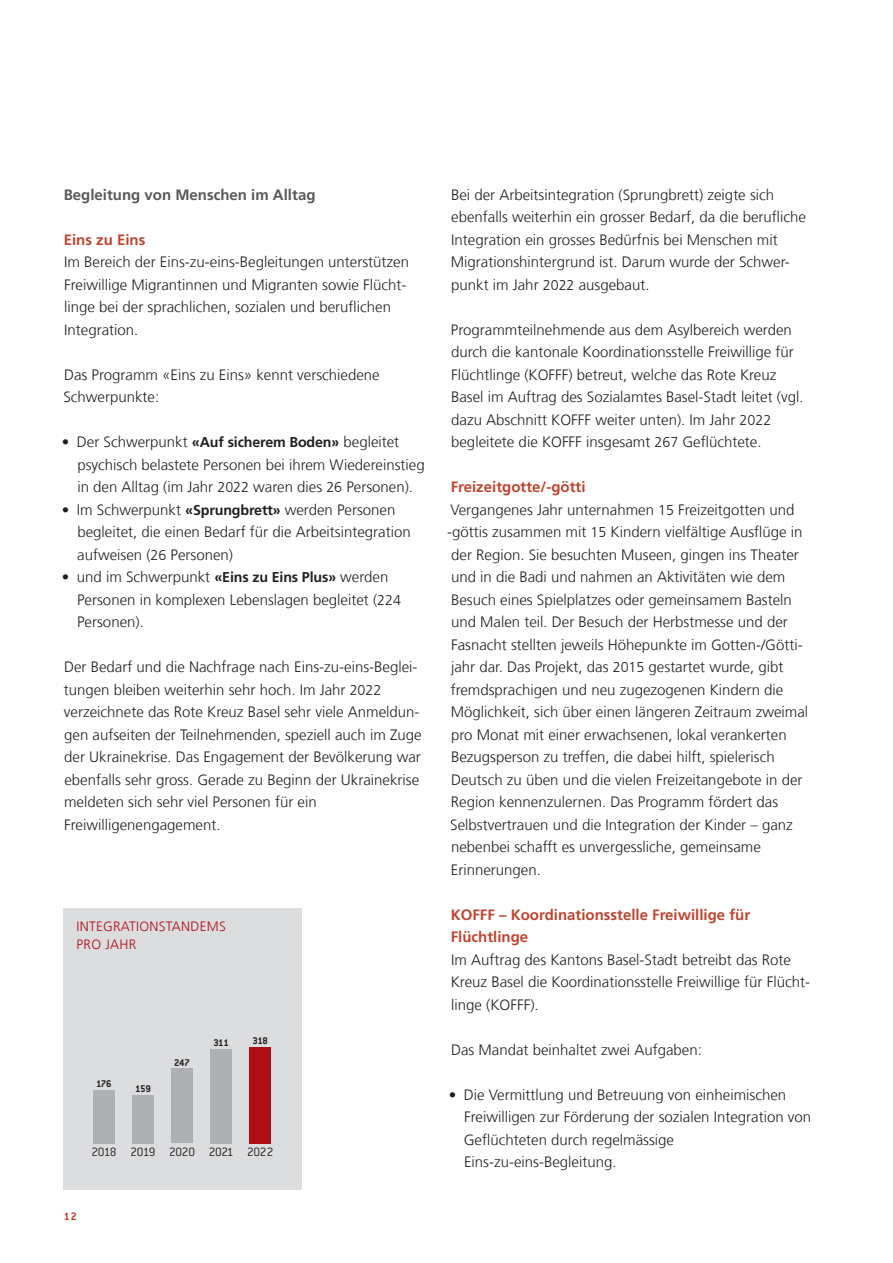
<style>
.page{position:relative;width:893px;height:1263px;background:#fff}
.page>*{position:absolute;margin:0;border:0;box-sizing:border-box;transform-origin:0 0}
.t1{font:300 15px/22.5px "Frutiger LT Com";color:#231f20}
.t2{font:700 15px/22.5px "Frutiger LT Com";color:#bf4530}
.t3{font:700 15px "Frutiger LT Com";color:#57585a}
.t4{font:300 13.5px/18px "Frutiger LT Com";letter-spacing:.02em;color:#b00d15}
.t5{font:300 13.2px "Conduit ITC Std";letter-spacing:-.03em;color:#231f20}
.t6{font:700 12px "Conduit ITC Std";color:#bf4530}
.t7{font:700 10.8px "Conduit ITC Std";letter-spacing:-.04em;color:#231f20}
.s1{font-weight:700;font-size:14.25px}
.s2{font-size:14.25px}
.s3{font-weight:700;color:#bf4530}
</style>
<div class="page">
<div style="left:64px;top:908px;width:238px;height:282px;background:#dcdddf"></div>
<div style="left:93px;top:1090px;width:21px;height:53px;background:#afb0b4"></div>
<div style="left:133px;top:1095px;width:21px;height:48px;background:#afb0b4"></div>
<div style="left:172px;top:1068px;width:21px;height:75px;background:#afb0b4"></div>
<div style="left:211px;top:1049px;width:21px;height:94px;background:#afb0b4"></div>
<div style="left:250px;top:1047px;width:21px;height:96px;background:#b00d15"></div>
<p class="t3" style="left:64px;top:186px;width:253px">Begleitung von Menschen im Alltag</p>
<p class="t2" style="left:64px;top:228px;width:83px">Eins zu Eins</p>
<p class="t1" style="left:64px;top:251px;width:346px">Im Bereich der Eins-zu-eins-Begleitungen unterstützen Freiwillige Migrantinnen und Migranten sowie Flücht&shy;linge bei der sprachlichen, sozialen und beruflichen Integration.</p>
<p class="t1" style="left:63px;top:363px;width:318px">Das Programm «Eins zu Eins» kennt verschiedene<br>Schwerpunkte:</p>
<p class="t1" style="left:77px;top:431px;width:349px;text-indent:-15px">• Der Schwerpunkt <span class="s1">«Auf sicherem Boden»</span> begleitet psychisch belastete Personen bei ihrem Wiedereinstieg in den Alltag (im Jahr <span class="s2">2022</span> waren dies <span class="s2">26</span> Personen).</p>
<p class="t1" style="left:77px;top:498px;width:335px;text-indent:-15px">• Im Schwerpunkt <span class="s1">«Sprungbrett»</span> werden Personen begleitet, die einen Bedarf für die Arbeitsintegration aufweisen (<span class="s2">26</span> Personen)</p>
<p class="t1" style="left:77px;top:566px;width:325px;text-indent:-15px">• und im Schwerpunkt <span class="s1">«Eins zu Eins Plus»</span> werden<br>Personen in komplexen Lebenslagen begleitet (<span class="s2">224<br></span>Personen).</p>
<p class="t1" style="left:64px;top:656px;width:360px">Der Bedarf und die Nachfrage nach Eins-zu-eins-Beglei&shy;tungen bleiben weiterhin sehr hoch. Im Jahr <span class="s2">2022 </span>verzeichnete das Rote Kreuz Basel sehr viele Anmeldun&shy;gen aufseiten der Teilnehmenden, speziell auch im Zuge der Ukrainekrise. Das Engagement der Bevölkerung war ebenfalls sehr gross. Gerade zu Beginn der Ukrainekrise meldeten sich sehr viel Personen für ein Freiwilligenengagement.</p>
<p class="t4" style="left:77px;top:918px;width:151px">INTEGRATIONSTANDEMS<br>PRO JAHR</p>
<p class="t7" style="left:96px;top:1077px;width:17px">176</p>
<p class="t7" style="left:135px;top:1082px;width:17px">159</p>
<p class="t7" style="left:174px;top:1055px;width:17px">247</p>
<p class="t7" style="left:213px;top:1036px;width:17px">311</p>
<p class="t7" style="left:253px;top:1034px;width:17px">318</p>
<p class="t5" style="left:91px;top:1144px;width:184px">2018 2019 2020 2021 2022</p>
<p class="t6" style="left:64px;top:1209px;width:15px">12</p>
<p class="t1" style="left:451px;top:183px;width:357px">Bei der Arbeitsintegration (Sprungbrett) zeigte sich ebenfalls weiterhin ein grosser Bedarf, da die berufliche Integration ein grosses Bedürfnis bei Menschen mit Migrationshintergrund ist. Darum wurde der Schwer&shy;punkt im Jahr <span class="s2">2022</span> ausgebaut.</p>
<p class="t1" style="left:451px;top:318px;width:354px">Programmteilnehmende aus dem Asylbereich werden durch die kantonale Koordinationsstelle Freiwillige für Flüchtlinge (KOFFF) betreut, welche das Rote Kreuz Basel im Auftrag des Sozialamtes Basel-Stadt leitet (vgl. dazu Abschnitt KOFFF weiter unten). Im Jahr <span class="s2">2022 </span>begleitete die KOFFF insgesamt <span class="s2">267</span> Geflüchtete.</p>
<p class="t1" style="left:447px;top:476px;width:362px"><span class="s3">Freizeitgotte/-götti<br></span>Vergangenes Jahr unternahmen <span class="s2">15</span> Freizeitgotten und -göttis zusammen mit <span class="s2">15</span> Kindern vielfältige Ausflüge in der Region. Sie besuchten Museen, gingen ins Theater und in die Badi und nahmen an Aktivitäten wie dem Besuch eines Spielplatzes oder gemeinsamem Basteln und Malen teil. Der Besuch der Herbstmesse und der Fasnacht stellten jeweils Höhepunkte im Gotten-/Götti&shy;jahr dar. Das Projekt, das <span class="s2">2015</span> gestartet wurde, gibt fremdsprachigen und neu zugezogenen Kindern die Möglichkeit, sich über einen längeren Zeitraum zweimal pro Monat mit einer erwachsenen, lokal verankerten Bezugsperson zu treffen, die dabei hilft, spielerisch Deutsch zu üben und die vielen Freizeitangebote in der Region kennenzulernen. Das Programm fördert das Selbstvertrauen und die Integration der Kinder – ganz nebenbei schafft es unvergessliche, gemeinsame Erinnerungen.</p>
<p class="t2" style="left:451px;top:903px;width:301px">KOFFF – Koordinationsstelle Freiwillige für<br>Flüchtlinge</p>
<p class="t1" style="left:451px;top:948px;width:361px">Im Auftrag des Kantons Basel-Stadt betreibt das Rote<br>Kreuz Basel die Koordinationsstelle Freiwillige für Flücht&shy;linge (KOFFF).</p>
<p class="t1" style="left:451px;top:1038px;width:252px">Das Mandat beinhaltet zwei Aufgaben:</p>
<p class="t1" style="left:464px;top:1083px;width:349px;text-indent:-15px">• Die Vermittlung und Betreuung von einheimischen Freiwilligen zur Förderung der sozialen Integration von Geflüchteten durch regelmässige Eins-zu-eins-Begleitung.</p>
</div>
